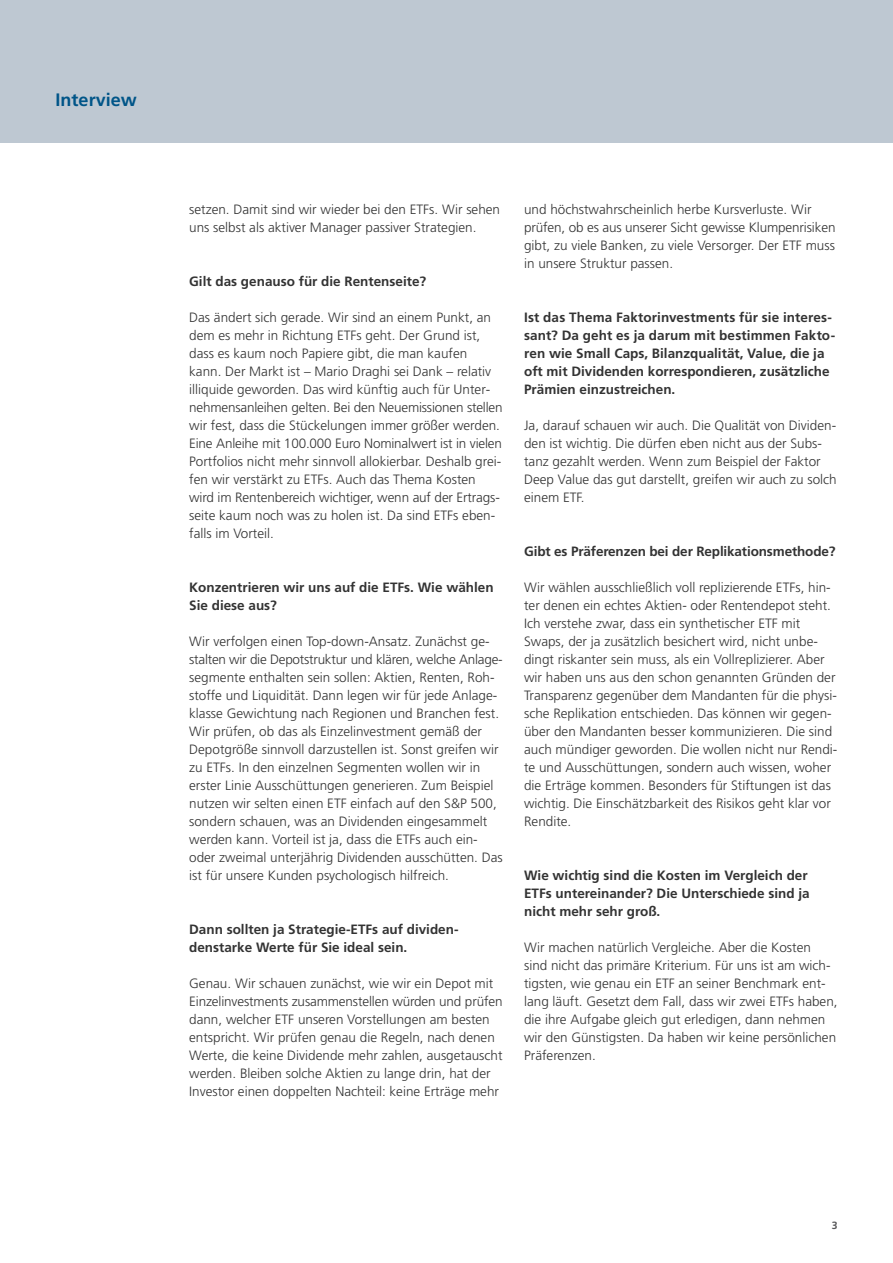
<style>
.page{position:relative;width:893px;height:1263px;background:#fff}
.page>*{position:absolute;margin:0;border:0;box-sizing:border-box;transform-origin:0 0}
.t1{font:700 18px "Deka Frutiger OTPS";color:#058}
.t2{font:300 13.5px/18px "Deka Frutiger OTPS";color:#333}
.t3{font:700 13.5px/18px "Deka Frutiger OTPS";color:#333}
.t4{font:700 10.5px "Deka Frutiger OTPS";color:#58585a}
</style>
<div class="page">
<div style="left:0;top:0;width:893px;height:142px;background:#bec8d2"></div>
<h1 class="t1" style="left:56px;top:89px;width:83px">Interview</h1>
<p class="t2" style="left:189px;top:201px;width:312px">setzen. Damit sind wir wieder bei den ETFs. Wir sehen uns selbst als aktiver Manager passiver Strategien.</p>
<p class="t3" style="left:189px;top:273px;width:239px">Gilt das genauso für die Rentenseite?</p>
<p class="t2" style="left:189px;top:309px;width:315px">Das ändert sich gerade. Wir sind an einem Punkt, an dem es mehr in Richtung ETFs geht. Der Grund ist, dass es kaum noch Papiere gibt, die man kaufen kann. Der Markt ist – Mario Draghi sei Dank – relativ illiquide geworden. Das wird künftig auch für Unter&shy;nehmensanleihen gelten. Bei den Neuemissionen stellen wir fest, dass die Stückelungen immer größer werden.<br>Eine Anleihe mit 100.000 Euro Nominalwert ist in vielen Portfolios nicht mehr sinnvoll allokierbar. Deshalb grei&shy;fen wir verstärkt zu ETFs. Auch das Thema Kosten wird im Rentenbereich wichtiger, wenn auf der Ertrags&shy;seite kaum noch was zu holen ist. Da sind ETFs eben&shy;falls im Vorteil.</p>
<p class="t3" style="left:189px;top:579px;width:306px">Konzentrieren wir uns auf die ETFs. Wie wählen<br>Sie diese aus?</p>
<p class="t2" style="left:189px;top:633px;width:315px">Wir verfolgen einen Top-down-Ansatz. Zunächst ge&shy;stalten wir die Depotstruktur und klären, welche Anlage&shy;segmente enthalten sein sollen: Aktien, Renten, Roh&shy;stoffe und Liquidität. Dann legen wir für jede Anlage&shy;klasse Gewichtung nach Regionen und Branchen fest.<br>Wir prüfen, ob das als Einzelinvestment gemäß der Depotgröße sinnvoll darzustellen ist. Sonst greifen wir zu ETFs. In den einzelnen Segmenten wollen wir in erster Linie Ausschüttungen generieren. Zum Beispiel nutzen wir selten einen ETF einfach auf den S&amp;P 500, sondern schauen, was an Dividenden eingesammelt werden kann. Vorteil ist ja, dass die ETFs auch ein&shy;oder zweimal unterjährig Dividenden ausschütten. Das ist für unsere Kunden psychologisch hilfreich.</p>
<p class="t3" style="left:189px;top:920px;width:271px">Dann sollten ja Strategie-ETFs auf dividen&shy;denstarke Werte für Sie ideal sein.</p>
<p class="t2" style="left:189px;top:974px;width:315px">Genau. Wir schauen zunächst, wie wir ein Depot mit Einzelinvestments zusammenstellen würden und prüfen dann, welcher ETF unseren Vorstellungen am besten entspricht. Wir prüfen genau die Regeln, nach denen Werte, die keine Dividende mehr zahlen, ausgetauscht werden. Bleiben solche Aktien zu lange drin, hat der Investor einen doppelten Nachteil: keine Erträge mehr</p>
<p class="t2" style="left:524px;top:200px;width:313px">und höchstwahrscheinlich herbe Kursverluste. Wir prüfen, ob es aus unserer Sicht gewisse Klumpenrisiken gibt, zu viele Banken, zu viele Versorger. Der ETF muss in unsere Struktur passen.</p>
<p class="t3" style="left:524px;top:308px;width:313px">Ist das Thema Faktorinvestments für sie interes&shy;sant? Da geht es ja darum mit bestimmen Fakto&shy;ren wie Small Caps, Bilanzqualität, Value, die ja oft mit Dividenden korrespondieren, zusätzliche Prämien einzustreichen.</p>
<p class="t2" style="left:524px;top:416px;width:314px">Ja, darauf schauen wir auch. Die Qualität von Dividen&shy;den ist wichtig. Die dürfen eben nicht aus der Subs&shy;tanz gezahlt werden. Wenn zum Beispiel der Faktor Deep Value das gut darstellt, greifen wir auch zu solch einem ETF.</p>
<p class="t3" style="left:524px;top:542px;width:313px">Gibt es Präferenzen bei der Replikationsmethode?</p>
<p class="t2" style="left:524px;top:578px;width:315px">Wir wählen ausschließlich voll replizierende ETFs, hin&shy;ter denen ein echtes Aktien- oder Rentendepot steht.<br>Ich verstehe zwar, dass ein synthetischer ETF mit Swaps, der ja zusätzlich besichert wird, nicht unbe&shy;dingt riskanter sein muss, als ein Vollreplizierer. Aber wir haben uns aus den schon genannten Gründen der Transparenz gegenüber dem Mandanten für die physi&shy;sche Replikation entschieden. Das können wir gegen&shy;über den Mandanten besser kommunizieren. Die sind auch mündiger geworden. Die wollen nicht nur Rendi&shy;te und Ausschüttungen, sondern auch wissen, woher die Erträge kommen. Besonders für Stiftungen ist das wichtig. Die Einschätzbarkeit des Risikos geht klar vor Rendite.</p>
<p class="t3" style="left:524px;top:866px;width:287px">Wie wichtig sind die Kosten im Vergleich der<br>ETFs untereinander? Die Unterschiede sind ja nicht mehr sehr groß.</p>
<p class="t2" style="left:524px;top:938px;width:315px">Wir machen natürlich Vergleiche. Aber die Kosten<br>sind nicht das primäre Kriterium. Für uns ist am wich&shy;tigsten, wie genau ein ETF an seiner Benchmark ent&shy;lang läuft. Gesetzt dem Fall, dass wir zwei ETFs haben, die ihre Aufgabe gleich gut erledigen, dann nehmen wir den Günstigsten. Da haben wir keine persönlichen Präferenzen.</p>
<p class="t4" style="left:832px;top:1219px;width:7px">3</p>
</div>
